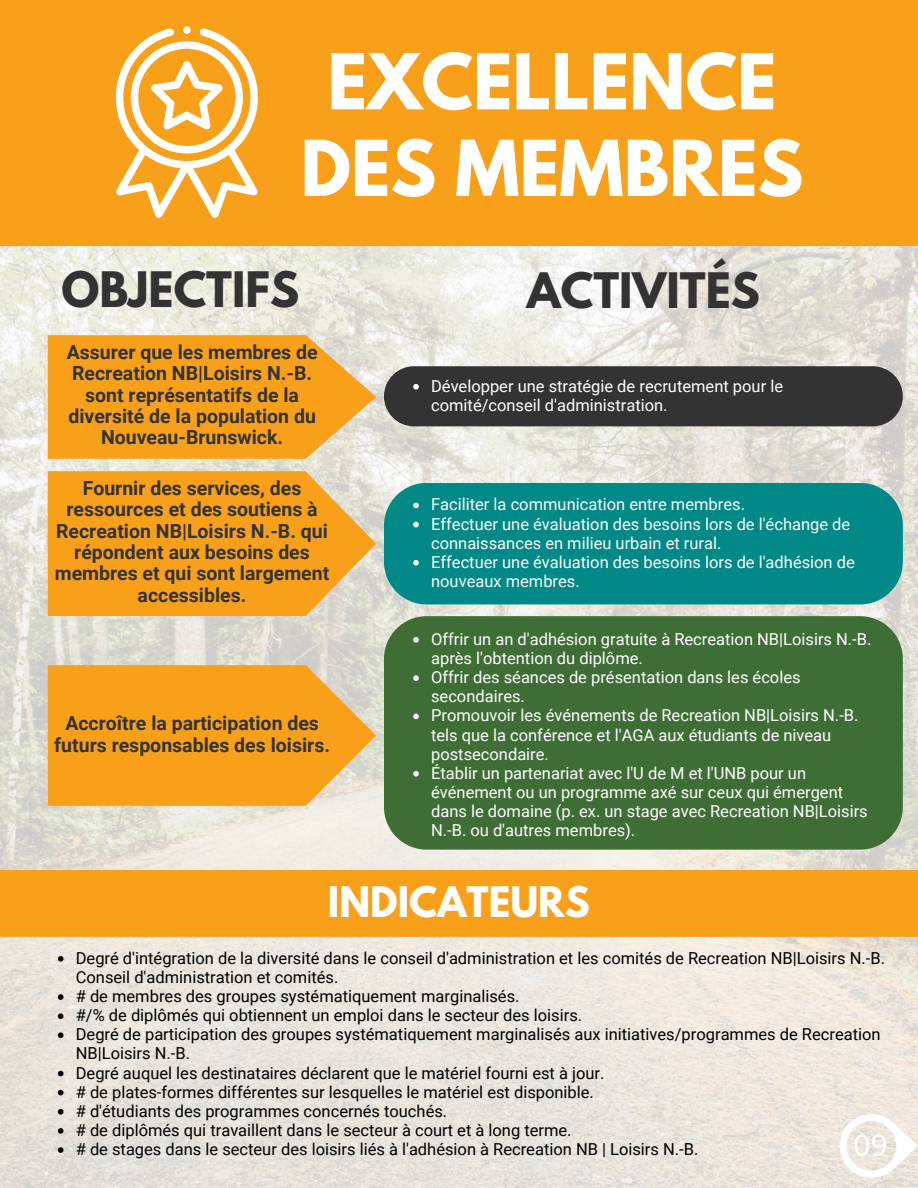
<style>
.page{position:relative;width:918px;height:1188px;background:#fff}
.page>*{position:absolute;margin:0;border:0;box-sizing:border-box;transform-origin:0 0}
.t1{font:700 68.25px/86.7px "League Spartan";color:#fff;text-align:center}
.t2{font:700 43.35px "League Spartan";color:#333}
.t3{font:700 37.35px "League Spartan";color:#fff}
.t4{font:700 19.5px/21.3px "Roboto";color:#333;text-align:center}
.t5{font:16.5px/19.2px "Roboto";color:#fff}
.t6{font:16.5px/19.2px "Roboto";color:#000}
</style>
<div class="page">
<img style="left:0;top:246px;width:918px;height:942px">
<div style="left:0;top:0;width:918px;height:246px;background:#f9a01b"></div>
<svg style="left:116px;top:28px;width:142px;height:190px"></svg>
<div style="left:0;top:870px;width:918px;height:67px;background:#f9a01b"></div>
<svg style="left:48px;top:335px;width:328px;height:124px;background:#f6a72f"></svg>
<svg style="left:48px;top:471px;width:328px;height:145px;background:#f6a62e"></svg>
<svg style="left:48px;top:665px;width:328px;height:141px;background:#f6a62e"></svg>
<div style="left:384px;top:366px;width:519px;height:60px;background:#333;border-radius:30px"></div>
<div style="left:384px;top:483px;width:519px;height:121px;background:#008987"></div>
<div style="left:384px;top:616px;width:519px;height:234px;background:#3e6e36"></div>
<svg style="left:58px;top:956px;width:6px;height:6px"></svg>
<svg style="left:58px;top:994px;width:6px;height:6px"></svg>
<svg style="left:58px;top:1013px;width:6px;height:6px"></svg>
<svg style="left:58px;top:1032px;width:6px;height:6px"></svg>
<svg style="left:58px;top:1071px;width:6px;height:5px"></svg>
<svg style="left:58px;top:1090px;width:6px;height:5px"></svg>
<svg style="left:58px;top:1109px;width:6px;height:6px"></svg>
<svg style="left:58px;top:1128px;width:6px;height:6px"></svg>
<svg style="left:58px;top:1147px;width:6px;height:6px"></svg>
<svg style="left:840px;top:1114px;width:78px;height:64px"></svg>
<svg style="left:413px;top:384px;width:6px;height:6px"></svg>
<svg style="left:413px;top:503px;width:6px;height:5px"></svg>
<svg style="left:413px;top:522px;width:6px;height:5px"></svg>
<svg style="left:413px;top:560px;width:6px;height:6px"></svg>
<svg style="left:413px;top:637px;width:6px;height:6px"></svg>
<svg style="left:413px;top:675px;width:6px;height:6px"></svg>
<svg style="left:413px;top:714px;width:6px;height:5px"></svg>
<svg style="left:413px;top:771px;width:6px;height:6px"></svg>
<p class="t1" style="left:301px;top:47px;width:504px">EXCELLENCE<br>DES MEMBRES</p>
<p class="t2" style="left:61px;top:268px;width:239px">OBJECTIFS</p>
<p class="t4" style="left:67px;top:342px;width:252px">Assurer que les membres de<br>Recreation NB|Loisirs N.-B. sont représentatifs de la diversité de la population du<br>Nouveau-Brunswick.</p>
<p class="t4" style="left:55px;top:478px;width:276px">Fournir des services, des ressources et des soutiens à<br>Recreation NB|Loisirs N.-B. qui répondent aux besoins des membres et qui sont largement accessibles.</p>
<p class="t4" style="left:54px;top:713px;width:277px">Accroître la participation des futurs responsables des loisirs.</p>
<p class="t2" style="left:527px;top:268px;width:235px">ACTIVITÉS</p>
<p class="t5" style="left:431px;top:377px;width:353px">Développer une stratégie de recrutement pour le comité/conseil d'administration.</p>
<p class="t5" style="left:431px;top:495px;width:315px">Faciliter la communication entre membres.</p>
<p class="t5" style="left:431px;top:514px;width:421px">Effectuer une évaluation des besoins lors de l'échange de connaissances en milieu urbain et rural.</p>
<p class="t5" style="left:431px;top:553px;width:425px">Effectuer une évaluation des besoins lors de l'adhésion de nouveaux membres.</p>
<p class="t5" style="left:431px;top:630px;width:442px">Offrir un an d'adhésion gratuite à Recreation NB|Loisirs N.-B. après l'obtention du diplôme.</p>
<p class="t5" style="left:431px;top:668px;width:371px">Offrir des séances de présentation dans les écoles secondaires.</p>
<p class="t5" style="left:431px;top:706px;width:429px">Promouvoir les événements de Recreation NB|Loisirs N.-B. tels que la conférence et l'AGA aux étudiants de niveau postsecondaire.</p>
<p class="t5" style="left:431px;top:764px;width:438px">Établir un partenariat avec l'U de M et l'UNB pour un événement ou un programme axé sur ceux qui émergent dans le domaine (p. ex. un stage avec Recreation NB|Loisirs N.-B. ou d'autres membres).</p>
<p class="t3" style="left:328px;top:883px;width:264px">INDICATEURS</p>
<p class="t6" style="left:76px;top:949px;width:811px">Degré d'intégration de la diversité dans le conseil d'administration et les comités de Recreation NB|Loisirs N.-B.<br>Conseil d'administration et comités.</p>
<p class="t6" style="left:76px;top:987px;width:445px"># de membres des groupes systématiquement marginalisés.</p>
<p class="t6" style="left:76px;top:1006px;width:508px">#/% de diplômés qui obtiennent un emploi dans le secteur des loisirs.</p>
<p class="t6" style="left:76px;top:1025px;width:806px">Degré de participation des groupes systématiquement marginalisés aux initiatives/programmes de Recreation<br>NB|Loisirs N.-B.</p>
<p class="t6" style="left:76px;top:1063px;width:530px">Degré auquel les destinataires déclarent que le matériel fourni est à jour.</p>
<p class="t6" style="left:76px;top:1083px;width:520px"># de plates-formes différentes sur lesquelles le matériel est disponible.</p>
<p class="t6" style="left:76px;top:1102px;width:373px"># d'étudiants des programmes concernés touchés.</p>
<p class="t6" style="left:76px;top:1121px;width:497px"># de diplômés qui travaillent dans le secteur à court et à long terme.</p>
<p class="t6" style="left:76px;top:1140px;width:624px"># de stages dans le secteur des loisirs liés à l'adhésion à Recreation NB | Loisirs N.-B.</p>
</div>
